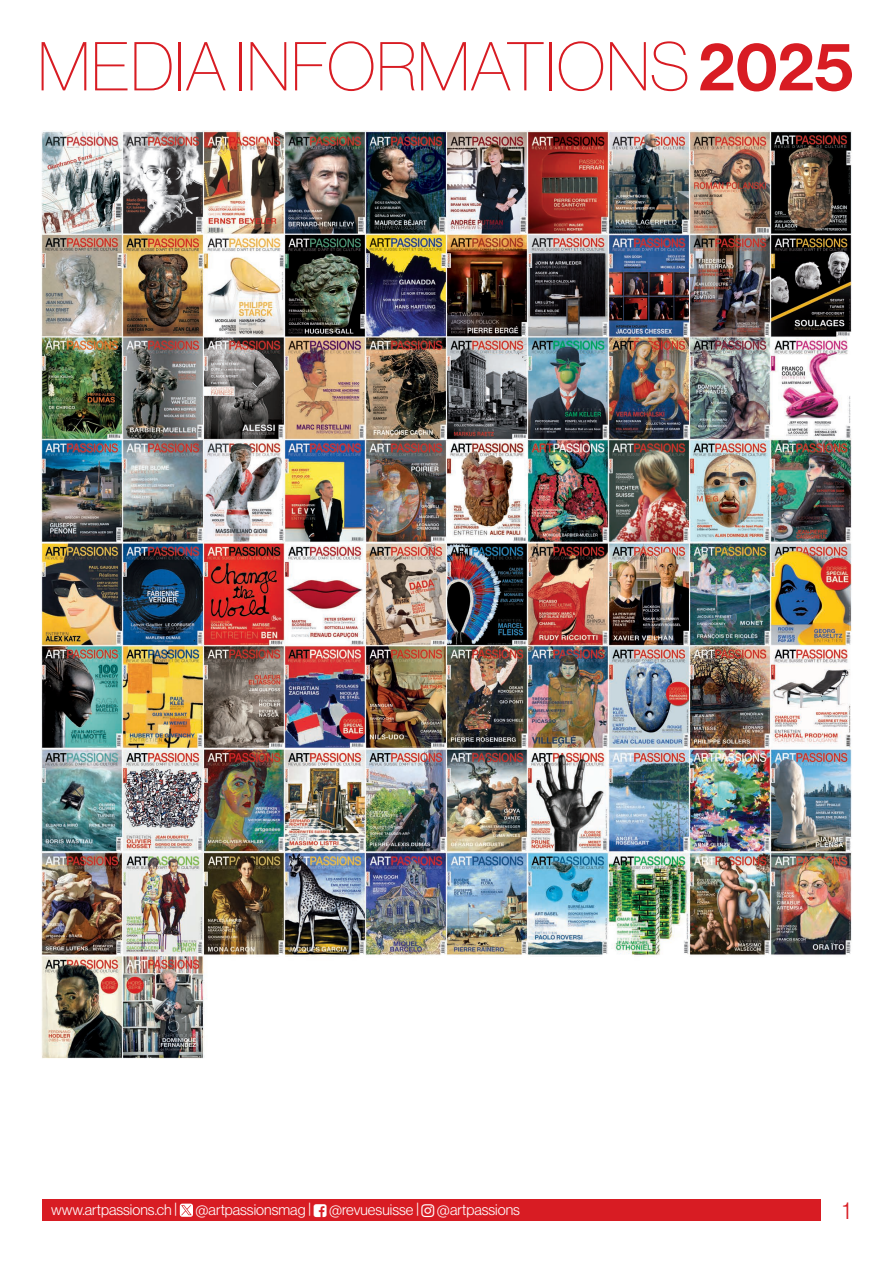
<style>
.page{position:relative;width:893px;height:1263px;background:#fff}
.page>*{position:absolute;margin:0;border:0;box-sizing:border-box;transform-origin:0 0}
.t1{font:67.5px "N Haas Grotesk DS Pro 25 Th";color:#d81c23}
.t2{font:24px "N Haas Grotesk DS Pro 45 Lt";color:#d81c23}
.t3{font:15px "N Haas Grotesk DS Pro 45 Lt";color:#fff}
.s1{font-family:"N Haas Grotesk DS Pro 65 Md"}
</style>
<div class="page">
<div style="left:43px;top:1199px;width:778px;height:21px;background:#d81c23"></div>
<svg style="left:180px;top:1203px;width:13px;height:14px"></svg>
<img style="left:42px;top:131px;width:809px;height:928px">
<h1 class="t1" style="left:37px;top:29px;width:818px">MEDIA INFORMATIONS <span class="s1">2025</span></h1>
<p class="t3" style="left:51px;top:1201px;width:470px">www.artpassions.ch | @artpassionsmag | @revuesuisse | @artpassions</p>
<h2 class="t2" style="left:843px;top:1197px;width:9px">1</h2>
</div>
